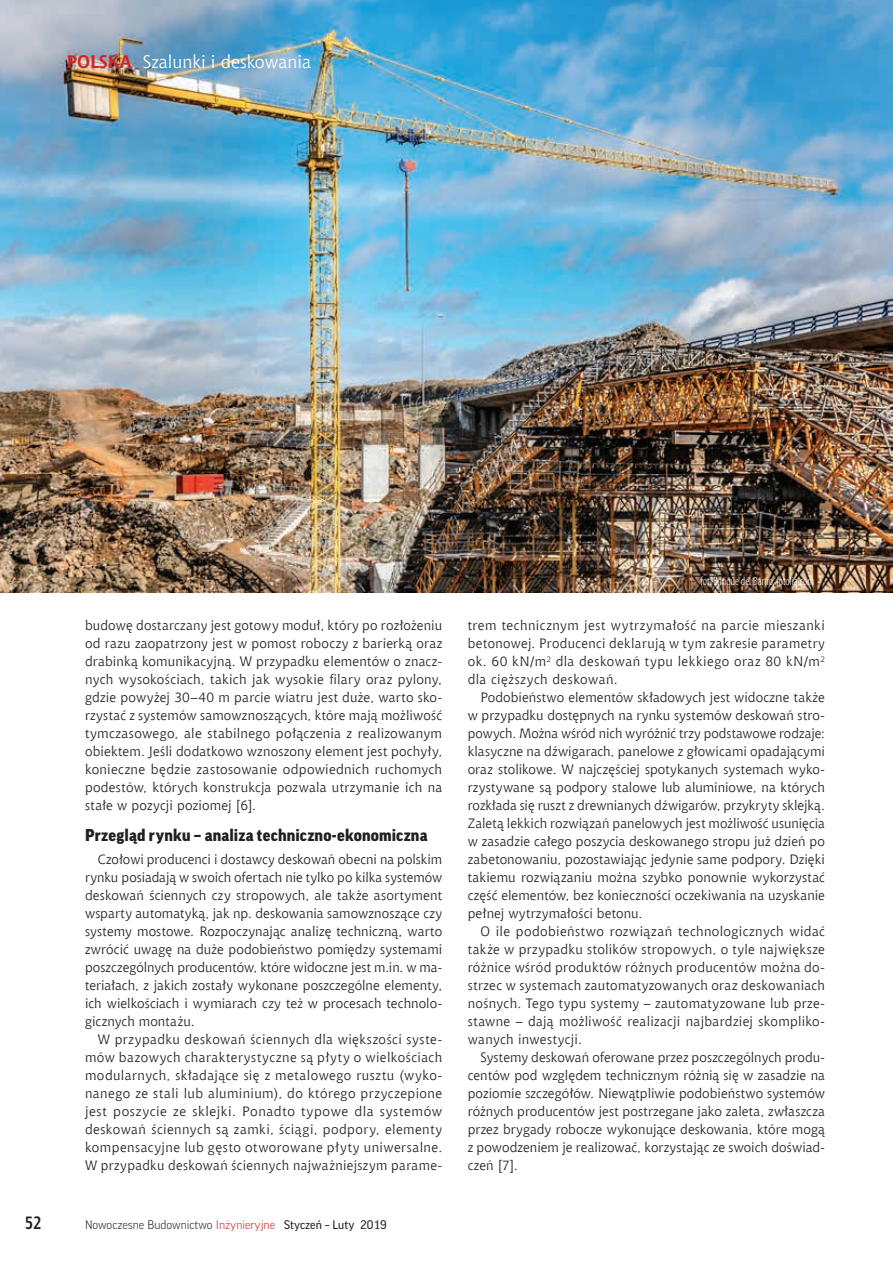
<style>
.page{position:relative;width:893px;height:1263px;background:#fff}
.page>*{position:absolute;margin:0;border:0;box-sizing:border-box;transform-origin:0 0}
.t1{font:18px "Chianti EU";color:#fff}
.t2{font:700 18px "Aerton Cnd EFN";color:#231f20}
.t3{font:900 16.5px "Good Pro";letter-spacing:.01em;color:#231f20}
.t4{font:13.5px/18px "Chianti EU";letter-spacing:.02em;color:#231f20;text-align:justify}
.t5{font:300 12px "Good Pro";color:#231f20}
.t6{font:300 condensed 12px "Myriad Pro";color:#fff}
.s1{font-weight:700;color:#d1232a}
.s2{color:#d1232a}
.s3{font-weight:400}
</style>
<div class="page">
<img style="left:0;top:0;width:893px;height:592px">
<h1 class="t1" style="left:66px;top:51px;width:246px"><span class="s1">POLSKA</span> Szalunki i deskowania</h1>
<p class="t4" style="left:85px;top:616px;width:359px">budowę dostarczany jest gotowy moduł, który po rozłożeniu od razu zaopatrzony jest w pomost roboczy z barierką oraz drabinką komunikacyjną. W przypadku elementów o znacz&shy;nych wysokościach, takich jak wysokie filary oraz pylony, gdzie powyżej 30–40 m parcie wiatru jest duże, warto sko&shy;rzystać z systemów samowznoszących, które mają możliwość tymczasowego, ale stabilnego połączenia z realizowanym obiektem. Jeśli dodatkowo wznoszony element jest pochyły, konieczne będzie zastosowanie odpowiednich ruchomych podestów, których konstrukcja pozwala utrzymanie ich na stałe w pozycji poziomej [6].</p>
<p class="t3" style="left:85px;top:826px;width:344px">Przegląd rynku – analiza techniczno-ekonomiczna</p>
<p class="t4" style="left:85px;top:850px;width:359px;text-indent:13px">Czołowi producenci i dostawcy deskowań obecni na polskim rynku posiadają w swoich ofertach nie tylko po kilka systemów deskowań ściennych czy stropowych, ale także asortyment wsparty automatyką, jak np. deskowania samowznoszące czy systemy mostowe. Rozpoczynając analizę techniczną, warto zwrócić uwagę na duże podobieństwo pomiędzy systemami poszczególnych producentów, które widoczne jest m.in. w ma&shy;teriałach, z jakich zostały wykonane poszczególne elementy, ich wielkościach i wymiarach czy też w procesach technolo&shy;gicznych montażu.</p>
<p class="t4" style="left:85px;top:1030px;width:359px;text-indent:13px">W przypadku deskowań ściennych dla większości syste&shy;mów bazowych charakterystyczne są płyty o wielkościach modularnych, składające się z metalowego rusztu (wyko&shy;nanego ze stali lub aluminium), do którego przyczepione jest poszycie ze sklejki. Ponadto typowe dla systemów deskowań ściennych są zamki, ściągi, podpory, elementy kompensacyjne lub gęsto otworowane płyty uniwersalne.<br>W przypadku deskowań ściennych najważniejszym parame-</p>
<h1 class="t2" style="left:25px;top:1212px;width:18px">52</h1>
<p class="t5" style="left:85px;top:1218px;width:303px">Nowoczesne Budownictwo <span class="s2">Inżynieryjne</span> <span class="s3">Styczeń – Luty 2019</span></p>
<p class="t6" style="left:701px;top:574px;width:115px">fot. Enrique del Barrio, fotolia.com</p>
<p class="t4" style="left:468px;top:616px;width:359px">trem technicznym jest wytrzymałość na parcie mieszanki betonowej. Producenci deklarują w tym zakresie parametry ok. 60 kN/m<sup>2</sup> dla deskowań typu lekkiego oraz 80 kN/m<sup>2 </sup>dla cięższych deskowań.</p>
<p class="t4" style="left:468px;top:688px;width:359px;text-indent:13px">Podobieństwo elementów składowych jest widoczne także w przypadku dostępnych na rynku systemów deskowań stro&shy;powych. Można wśród nich wyróżnić trzy podstawowe rodzaje: klasyczne na dźwigarach, panelowe z głowicami opadającymi oraz stolikowe. W najczęściej spotykanych systemach wyko&shy;rzystywane są podpory stalowe lub aluminiowe, na których rozkłada się ruszt z drewnianych dźwigarów, przykryty sklejką.<br>Zaletą lekkich rozwiązań panelowych jest możliwość usunięcia w zasadzie całego poszycia deskowanego stropu już dzień po zabetonowaniu, pozostawiając jedynie same podpory. Dzięki takiemu rozwiązaniu można szybko ponownie wykorzystać część elementów, bez konieczności oczekiwania na uzyskanie pełnej wytrzymałości betonu.</p>
<p class="t4" style="left:468px;top:922px;width:359px;text-indent:13px">O ile podobieństwo rozwiązań technologicznych widać także w przypadku stolików stropowych, o tyle największe różnice wśród produktów różnych producentów można do&shy;strzec w systemach zautomatyzowanych oraz deskowaniach nośnych. Tego typu systemy – zautomatyzowane lub prze&shy;stawne – dają możliwość realizacji najbardziej skompliko&shy;wanych inwestycji.</p>
<p class="t4" style="left:468px;top:1048px;width:359px;text-indent:13px">Systemy deskowań oferowane przez poszczególnych produ&shy;centów pod względem technicznym różnią się w zasadzie na poziomie szczegółów. Niewątpliwie podobieństwo systemów różnych producentów jest postrzegane jako zaleta, zwłaszcza przez brygady robocze wykonujące deskowania, które mogą z powodzeniem je realizować, korzystając ze swoich doświad&shy;czeń [7].</p>
</div>
